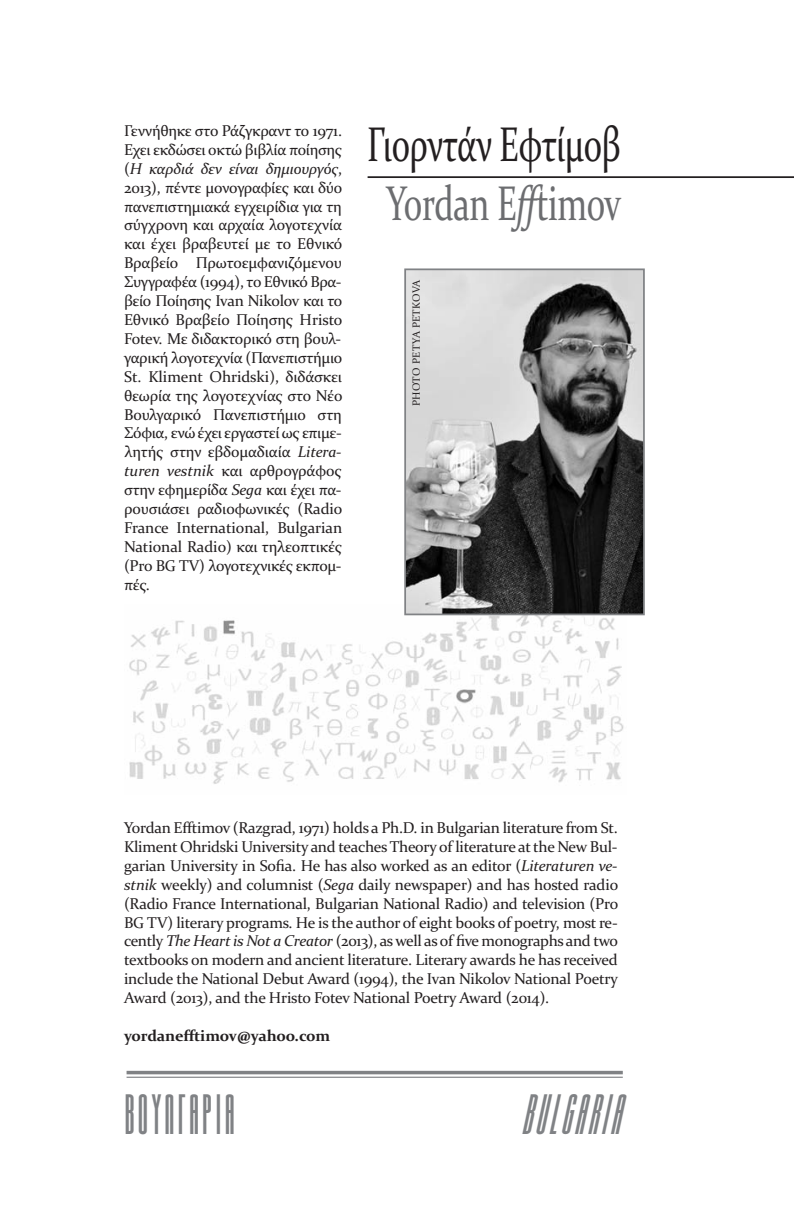
<style>
.page{position:relative;width:794px;height:1216px;background:#fff}
.page>*{position:absolute;margin:0;border:0;box-sizing:border-box;transform-origin:0 0}
.t1{font:49px/58.8px "Constantia";letter-spacing:-.01em;color:#231f20;text-align:center;scale:.7 1}
.t2{font:700 49px "CF Anteus Greek";letter-spacing:.05em;color:#808285}
.t3{font:italic 700 49px "CF Anteus Greek";color:#808285}
.t4{font:15.75px/18.9px "Constantia";letter-spacing:-.015em;color:#231f20;text-align:justify}
.t5{font:700 15.75px "Constantia";letter-spacing:-.01em;color:#231f20}
.t6{font:10.5px "Constantia";letter-spacing:.03em;color:#231f20}
.s1{font-style:italic}
.s2{color:#6c6d70}
.s3{font-style:italic;color:#6c6d70}
</style>
<div class="page">
<img style="left:129px;top:615px;width:497px;height:169px">
<img style="left:407px;top:271px;width:235px;height:341px">
<div style="left:404px;top:268px;width:241px;height:347px;border:2px solid #808285"></div>
<svg style="left:127px;top:1070px;width:496px;height:4px;background:#9a9b9e"></svg>
<hr style="left:127px;top:1076px;width:496px;height:1px;background:#808285">
<hr style="left:367px;top:176px;width:427px;height:2px;background:#231f20">
<p class="t4" style="left:124px;top:121px;width:220px">Γεννήθηκε στο Ράζγκραντ το 1971.<br>Εχει εκδώσει οκτώ βιβλία ποίησης (<span class="s1">Η καρδιά δεν είναι δημιουργός</span>, 2013), πέντε μονογραφίες και δύο πανεπιστημιακά εγχειρίδια για τη σύγχρονη και αρχαία λογοτεχνία και έχει βραβευτεί με το Εθνικό Βραβείο Πρωτοεμφανιζόμενου Συγγραφέα (1994), το Εθνικό Βρα&shy;βείο Ποίησης Ivan Nikolov και το Εθνικό Βραβείο Ποίησης Hristo Fotev. Με διδακτορικό στη βουλ&shy;γαρική λογοτεχνία (Πανεπιστήμιο St. Kliment Ohridski), διδάσκει θεωρία της λογοτεχνίας στο Νέο Βουλγαρικό Πανεπιστήμιο στη Σόφια, ενώ έχει εργαστεί ως επιμε&shy;λητής στην εβδομαδιαία <span class="s1">Litera&shy;turen vestnik</span> και αρθρογράφος στην εφημερίδα <span class="s1">Sega</span> και έχει πα&shy;ρουσιάσει ραδιοφωνικές (Radio France International, Bulgarian National Radio) και τηλεοπτικές (Pro BG TV) λογοτεχνικές εκπομ&shy;πές.</p>
<h1 class="t1" style="left:367px;top:115px;width:364px">Γιορντάν Εφτίμοβ<br><span class="s2">Yordan E</span><span class="s3">ff</span><span class="s2">timov</span></h1>
<p class="t6" style="left:410px;top:406px;width:128px;rotate:-90deg">PHOTO PETYA PETKOVA</p>
<p class="t4" style="left:124px;top:818px;width:495px">Yordan Efftimov (Razgrad, 1971) holds a Ph.D. in Bulgarian literature from St.<br>Kliment Ohridski University and teaches Theory of literature at the New Bul&shy;garian University in Sofia. He has also worked as an editor (<span class="s1">Literaturen ve&shy;stnik</span> weekly) and columnist (<span class="s1">Sega</span> daily newspaper) and has hosted radio (Radio France International, Bulgarian National Radio) and television (Pro BG TV) literary programs. He is the author of eight books of poetry, most re&shy;cently <span class="s1">The Heart is Not a Creator</span> (2013), as well as of five monographs and two textbooks on modern and ancient literature. Literary awards he has received include the National Debut Award (1994), the Ivan Nikolov National Poetry Award (2013), and the Hristo Fotev National Poetry Award (2014).</p>
<p class="t5" style="left:124px;top:1026px;width:208px">yordanefftimov@yahoo.com</p>
<h1 class="t2" style="left:124px;top:1089px;width:113px">ΒΟΥΛΓΑΡΙΑ</h1>
<h1 class="t3" style="left:521px;top:1089px;width:112px">BULGARIA</h1>
</div>
